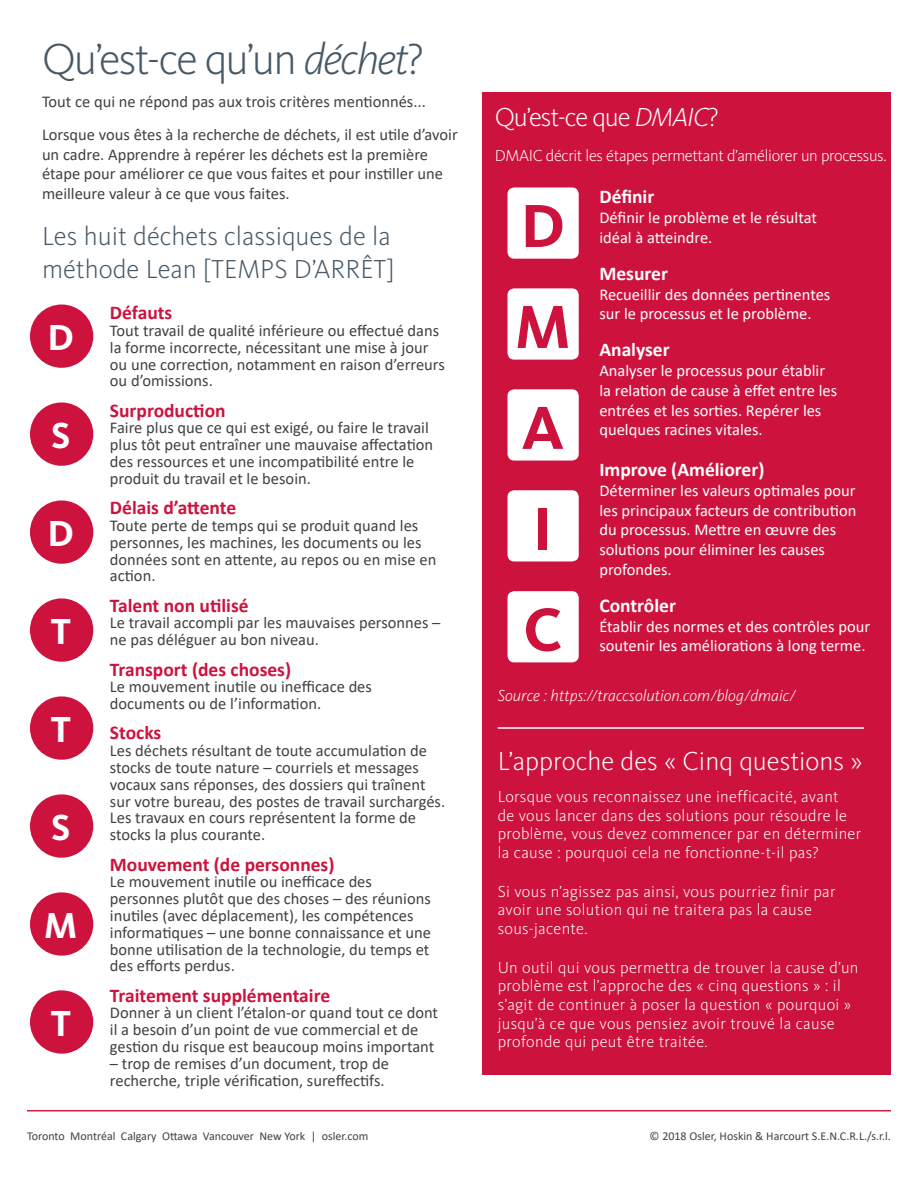
<style>
.page{position:relative;width:918px;height:1188px;background:#fff}
.page>*{position:absolute;margin:0;border:0;box-sizing:border-box;transform-origin:0 0}
.t1{font:700 63px/100.9px "Kievit Pro";color:#cd123d}
.t2{font:300 45px "Kievit Pro";letter-spacing:-.04em;color:#475966}
.t3{font:700 37.5px "Kievit Pro";color:#fff}
.t4{font:300 27px/32.4px "Kievit Pro";color:#475966}
.t5{font:300 27px "Kievit Pro";color:#fff}
.t6{font:300 27px "Kievit Pro";letter-spacing:-.04em;color:#fff}
.t7{font:700 19.5px "Calibri";color:#cd123d}
.t8{font:700 19.5px "Calibri";color:#fff}
.t9{font:16.5px/16.8px "Calibri";color:#414141}
.t10{font:300 16.5px/18.6px "Kievit Pro";letter-spacing:.02em;color:#fff}
.t11{font:16.5px/19.8px "Calibri";color:#fff}
.t12{font:300 16.5px "Kievit Pro";letter-spacing:-.02em;color:#fff}
.t13{font:italic 300 16.5px "Kievit Pro";color:#fff}
.t14{font:12px "Calibri";color:#414141}
.s1{font-style:italic}
</style>
<div class="page">
<hr style="left:27px;top:1110px;width:864px;height:2px;background:#cf1e3f">
<div style="left:483px;top:93px;width:408px;height:982px;background:#cd123d"></div>
<div style="left:30px;top:305px;width:63px;height:63px;background:#cd123d;border-radius:50%"></div>
<div style="left:30px;top:402px;width:63px;height:64px;background:#cd123d;border-radius:50%"></div>
<div style="left:30px;top:500px;width:63px;height:64px;background:#cd123d;border-radius:50%"></div>
<div style="left:30px;top:598px;width:63px;height:64px;background:#cd123d;border-radius:50%"></div>
<div style="left:30px;top:696px;width:63px;height:64px;background:#cd123d;border-radius:50%"></div>
<div style="left:30px;top:794px;width:63px;height:64px;background:#cd123d;border-radius:50%"></div>
<div style="left:30px;top:892px;width:63px;height:64px;background:#cd123d;border-radius:50%"></div>
<div style="left:30px;top:990px;width:63px;height:64px;background:#cd123d;border-radius:50%"></div>
<div style="left:508px;top:187px;width:71px;height:72px;background:#fff;border-radius:7px"></div>
<div style="left:508px;top:288px;width:71px;height:72px;background:#fff;border-radius:7px"></div>
<div style="left:508px;top:389px;width:71px;height:72px;background:#fff;border-radius:7px"></div>
<div style="left:508px;top:490px;width:71px;height:71px;background:#fff;border-radius:7px"></div>
<div style="left:508px;top:591px;width:71px;height:71px;background:#fff;border-radius:7px"></div>
<hr style="left:498px;top:727px;width:366px;height:2px;background:#fff">
<h2 class="t2" style="left:42px;top:32px;width:384px">Qu’est-ce qu’un <span class="s1">déchet</span>?</h2>
<p class="t9" style="left:42px;top:84px;width:417px;line-height:33.3px">Tout ce qui ne répond pas aux trois critères mentionnés...<br>Lorsque vous êtes à la recherche de déchets, il est utile d’avoir</p>
<p class="t9" style="left:42px;top:144px;width:403px;line-height:19.8px">un cadre. Apprendre à repérer les déchets est la première étape pour améliorer ce que vous faites et pour instiller une meilleure valeur à ce que vous faites.</p>
<h3 class="t4" style="left:42px;top:220px;width:354px">Les huit déchets classiques de la méthode Lean [TEMPS D’ARRÊT]</h3>
<h3 class="t3" style="left:48px;top:315px;width:28px">D</h3>
<h3 class="t3" style="left:51px;top:413px;width:21px">S</h3>
<h3 class="t3" style="left:48px;top:511px;width:28px">D</h3>
<h3 class="t3" style="left:51px;top:609px;width:22px">T</h3>
<h3 class="t3" style="left:51px;top:707px;width:22px">T</h3>
<h3 class="t3" style="left:51px;top:805px;width:21px">S</h3>
<h3 class="t3" style="left:44px;top:903px;width:35px">M</h3>
<h3 class="t3" style="left:51px;top:1001px;width:22px">T</h3>
<p class="t7" style="left:110px;top:299px;width:64px">Défauts</p>
<p class="t9" style="left:110px;top:322px;width:336px">Tout travail de qualité inférieure ou effectué dans la forme incorrecte, nécessitant une mise à jour ou une correction, notamment en raison d’erreurs ou d’omissions.</p>
<p class="t7" style="left:110px;top:396px;width:117px">Surproduction</p>
<p class="t9" style="left:110px;top:419px;width:325px">Faire plus que ce qui est exigé, ou faire le travail plus tôt peut entraîner une mauvaise affectation des ressources et une incompatibilité entre le produit du travail et le besoin.</p>
<p class="t7" style="left:110px;top:494px;width:128px">Délais d’attente</p>
<p class="t9" style="left:110px;top:517px;width:328px">Toute perte de temps qui se produit quand les personnes, les machines, les documents ou les données sont en attente, au repos ou en mise en action.</p>
<p class="t7" style="left:110px;top:591px;width:140px">Talent non utilisé</p>
<p class="t9" style="left:110px;top:614px;width:332px">Le travail accompli par les mauvaises personnes – ne pas déléguer au bon niveau.</p>
<p class="t7" style="left:110px;top:655px;width:183px">Transport (des choses)</p>
<p class="t9" style="left:110px;top:678px;width:264px">Le mouvement inutile ou inefficace des documents ou de l’information.</p>
<p class="t7" style="left:110px;top:719px;width:53px">Stocks</p>
<p class="t9" style="left:110px;top:742px;width:337px">Les déchets résultant de toute accumulation de stocks de toute nature – courriels et messages vocaux sans réponses, des dossiers qui traînent sur votre bureau, des postes de travail surchargés.<br>Les travaux en cours représentent la forme de stocks la plus courante.</p>
<p class="t7" style="left:110px;top:850px;width:226px">Mouvement (de personnes)</p>
<p class="t9" style="left:110px;top:873px;width:323px">Le mouvement inutile ou inefficace des personnes plutôt que des choses – des réunions inutiles (avec déplacement), les compétences informatiques – une bonne connaissance et une bonne utilisation de la technologie, du temps et des efforts perdus.</p>
<p class="t7" style="left:110px;top:981px;width:222px">Traitement supplémentaire</p>
<p class="t9" style="left:110px;top:1004px;width:330px">Donner à un client l’étalon-or quand tout ce dont il a besoin d’un point de vue commercial et de gestion du risque est beaucoup moins important</p>
<p class="t9" style="left:110px;top:1055px;width:280px">– trop de remises d’un document, trop de recherche, triple vérification, sureffectifs.</p>
<h3 class="t6" style="left:495px;top:101px;width:226px">Qu’est-ce que <span class="s1">DMAIC</span>?</h3>
<p class="t12" style="left:495px;top:146px;width:393px">DMAIC décrit les étapes permettant d’améliorer un processus.</p>
<h1 class="t1" style="left:515px;top:175px;width:57px">D<br>M<br>A<br>I<br>C</h1>
<p class="t8" style="left:599px;top:183px;width:56px">Définir</p>
<p class="t11" style="left:599px;top:207px;width:219px">Définir le problème et le résultat idéal à atteindre.</p>
<p class="t8" style="left:599px;top:259px;width:70px">Mesurer</p>
<p class="t11" style="left:599px;top:284px;width:232px">Recueillir des données pertinentes sur le processus et le problème.</p>
<p class="t8" style="left:599px;top:336px;width:72px">Analyser</p>
<p class="t11" style="left:599px;top:360px;width:239px">Analyser le processus pour établir la relation de cause à effet entre les entrées et les sorties. Repérer les quelques racines vitales.</p>
<p class="t8" style="left:599px;top:456px;width:167px">Improve (Améliorer)</p>
<p class="t11" style="left:599px;top:480px;width:259px">Déterminer les valeurs optimales pour les principaux facteurs de contribution du processus. Mettre en œuvre des solutions pour éliminer les causes profondes.</p>
<p class="t8" style="left:599px;top:592px;width:78px">Contrôler</p>
<p class="t11" style="left:599px;top:616px;width:272px">Établir des normes et des contrôles pour soutenir les améliorations à long terme.</p>
<p class="t13" style="left:498px;top:686px;width:299px">Source : https://traccsolution.com/blog/dmaic/</p>
<h3 class="t5" style="left:498px;top:745px;width:367px">L’approche des « Cinq questions »</h3>
<p class="t10" style="left:498px;top:787px;width:365px">Lorsque vous reconnaissez une inefficacité, avant<br>de vous lancer dans des solutions pour résoudre le problème, vous devez commencer par en déterminer la cause : pourquoi cela ne fonctionne-t-il pas?</p>
<p class="t10" style="left:498px;top:882px;width:339px">Si vous n’agissez pas ainsi, vous pourriez finir par avoir une solution qui ne traitera pas la cause sous-jacente.</p>
<p class="t10" style="left:498px;top:958px;width:362px">Un outil qui vous permettra de trouver la cause d’un problème est l’approche des « cinq questions » : il s’agit de continuer à poser la question « pourquoi » jusqu’à ce que vous pensiez avoir trouvé la cause profonde qui peut être traitée.</p>
<p class="t14" style="left:27px;top:1128px;width:343px">Toronto Montréal Calgary Ottawa Vancouver New York | osler.com</p>
<p class="t14" style="left:650px;top:1128px;width:243px">© 2018 Osler, Hoskin &amp; Harcourt S.E.N.C.R.L./s.r.l.</p>
</div>
